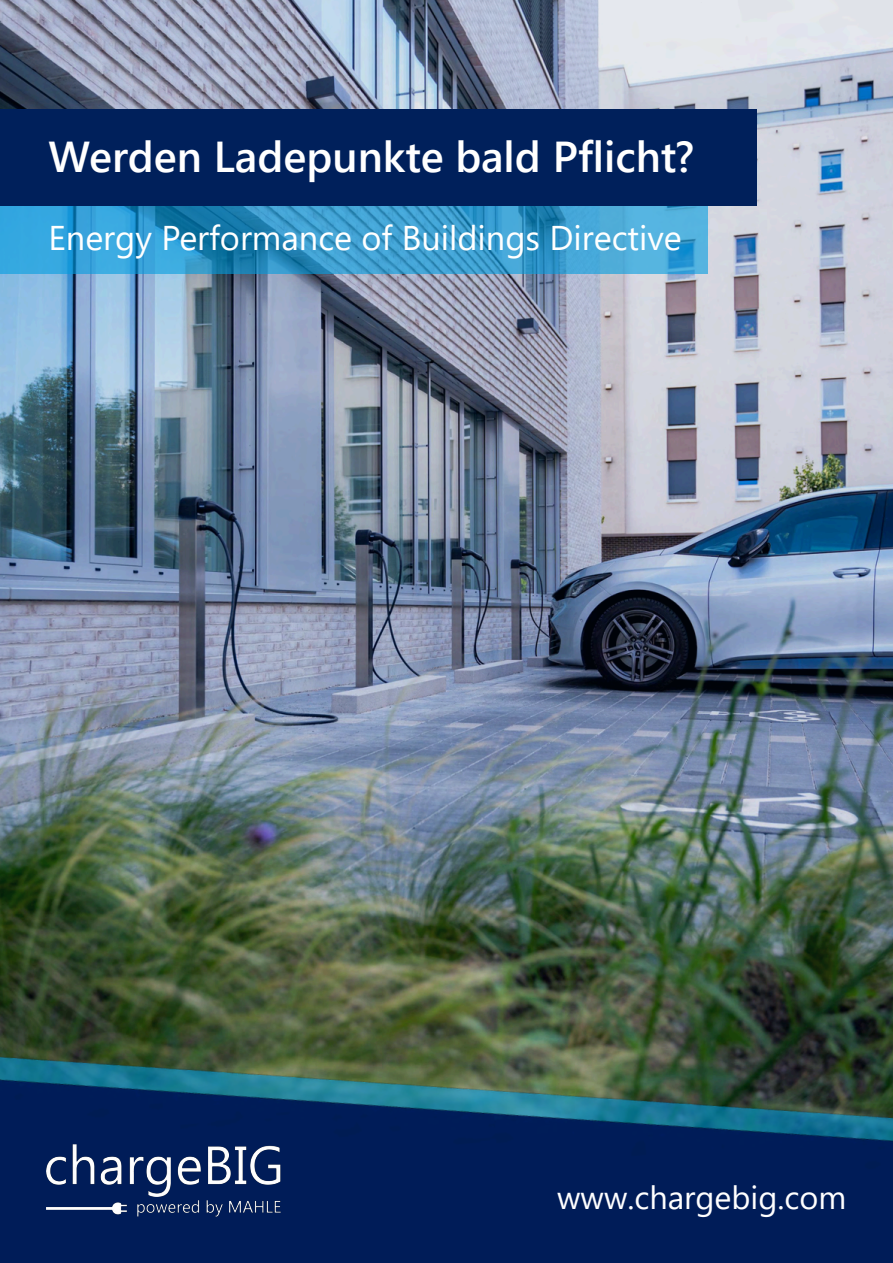
<style>
.page{position:relative;width:893px;height:1263px;background:#fff}
.page>*{position:absolute;margin:0;border:0;box-sizing:border-box;transform-origin:0 0}
.t1{font:600 43.2px "Segoe UI";color:#fff}
.t2{font:34.35px "Segoe UI";color:#fff}
.t3{font:32.4px "Segoe UI";color:#fff}
</style>
<div class="page">
<img style="left:0;top:0;width:893px;height:927px">
<div style="left:0;top:110px;width:756px;height:96px;background:#00205b"></div>
<svg style="left:0;top:206px;width:708px;height:67px;background:#369acd"></svg>
<img style="left:0;top:927px;width:893px;height:48px">
<img style="left:0;top:975px;width:893px;height:288px">
<img style="left:47px;top:1145px;width:234px;height:71px">
<p class="t1" style="left:49px;top:116px;width:647px">Werden Ladepunkte bald Pflicht?</p>
<p class="t2" style="left:49px;top:206px;width:635px">Energy Performance of Buildings Directive</p>
<p class="t3" style="left:557px;top:1167px;width:291px">www.chargebig.com</p>
</div>
